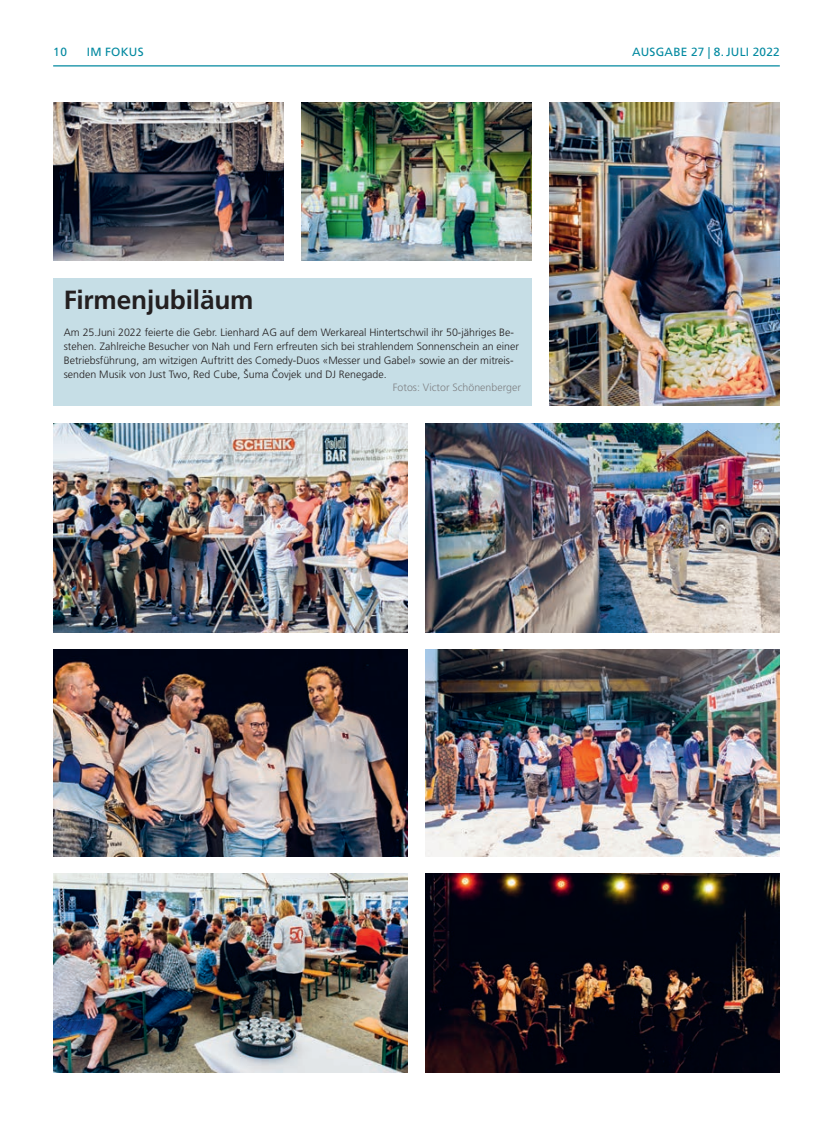
<style>
.page{position:relative;width:833px;height:1134px;background:#fff}
.page>*{position:absolute;margin:0;border:0;box-sizing:border-box;transform-origin:0 0}
.t1{font:700 26.25px "Frutiger LT Std";letter-spacing:-.01em;color:#231f20}
.t2{font:11.88px "Frutiger LT Std";letter-spacing:.02em;color:#0289a0}
.t3{font:300 10.62px/13.8px "Frutiger LT Std";color:#231f20}
.t4{font:300 10.62px "Frutiger LT Std";color:#808285}
</style>
<div class="page">
<hr style="left:53px;top:65px;width:727px;height:1px;background:#0289a0">
<img style="left:53px;top:103px;width:230px;height:158px">
<img style="left:53px;top:873px;width:354px;height:199px">
<img style="left:549px;top:103px;width:231px;height:302px">
<img style="left:425px;top:650px;width:355px;height:206px">
<img style="left:425px;top:424px;width:355px;height:208px">
<img style="left:301px;top:103px;width:230px;height:158px">
<img style="left:53px;top:424px;width:354px;height:208px">
<img style="left:53px;top:650px;width:354px;height:206px">
<img style="left:425px;top:873px;width:355px;height:199px">
<div style="left:53px;top:278px;width:478px;height:128px;background:#c6dee6"></div>
<p class="t2" style="left:53px;top:45px;width:15px">10</p>
<p class="t2" style="left:87px;top:45px;width:58px">IM FOKUS</p>
<p class="t2" style="left:632px;top:45px;width:18px">AUSGABE</p>
<p class="t2" style="left:691px;top:45px;width:47px">27 | 8.JULI</p>
<p class="t2" style="left:752px;top:45px;width:29px">2022</p>
<h1 class="t1" style="left:64px;top:284px;width:191px">Firmenjubiläum</h1>
<p class="t3" style="left:64px;top:326px;width:457px">Am 25.Juni 2022 feierte die Gebr. Lienhard AG auf dem Werkareal Hintertschwil ihr 50-jähriges Be&shy;stehen. Zahlreiche Besucher von Nah und Fern erfreuten sich bei strahlendem Sonnenschein an einer Betriebsführung, am witzigen Auftritt des Comedy-Duos «Messer und Gabel» sowie an der mitreis&shy;senden Musik von Just Two, Red Cube, Šuma Cˇovjek und DJ Renegade.</p>
<p class="t4" style="left:393px;top:382px;width:130px">Fotos: Victor Schönenberger</p>
</div>
